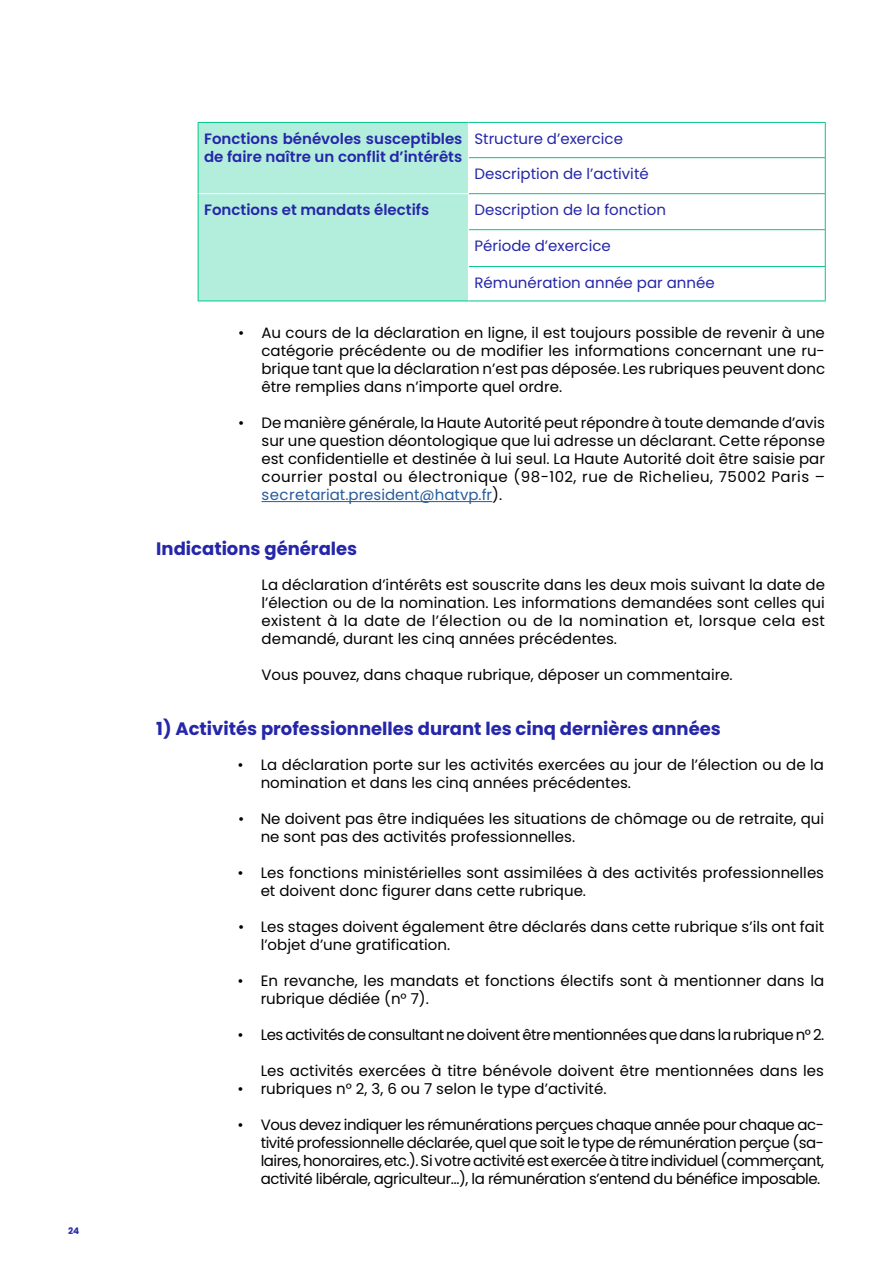
<style>
.page{position:relative;width:893px;height:1263px;background:#fff}
.page>*{position:absolute;margin:0;border:0;box-sizing:border-box;transform-origin:0 0}
.t1{font:700 18px "Poppins";color:#2526a9}
.t2{font:15px/18px "Poppins";color:#000}
.t3{font:15px "Poppins";color:#2526a9}
.t4{font:600 15px/18px "Poppins";color:#2526a9}
.t5{font:15px "Poppins";letter-spacing:-.03em;color:#000}
.t6{font:700 9px "Poppins";color:#2526a9}
.s1{color:#275b9b}
</style>
<div class="page">
<hr style="left:261px;top:501px;width:231px;height:1px;background:#275b9b">
<div style="left:199px;top:123px;width:269px;height:178px;background:#b3eedc"></div>
<hr style="left:198px;top:122px;width:270px;height:1px;background:#00c78b">
<hr style="left:198px;top:123px;width:1px;height:35px;background:#00c78b">
<hr style="left:198px;top:158px;width:1px;height:36px;background:#00c78b">
<hr style="left:468px;top:122px;width:358px;height:1px;background:#00c78b">
<hr style="left:825px;top:123px;width:1px;height:34px;background:#00c78b">
<hr style="left:469px;top:157px;width:357px;height:1px;background:#00c78b">
<hr style="left:825px;top:158px;width:1px;height:35px;background:#00c78b">
<hr style="left:469px;top:193px;width:357px;height:1px;background:#00c78b">
<hr style="left:825px;top:194px;width:1px;height:35px;background:#00c78b">
<hr style="left:469px;top:229px;width:357px;height:1px;background:#00c78b">
<hr style="left:825px;top:230px;width:1px;height:36px;background:#00c78b">
<hr style="left:469px;top:266px;width:357px;height:1px;background:#00c78b">
<hr style="left:825px;top:267px;width:1px;height:34px;background:#00c78b">
<hr style="left:468px;top:301px;width:358px;height:1px;background:#00c78b">
<hr style="left:198px;top:193px;width:271px;height:1px;background:#fff">
<hr style="left:198px;top:194px;width:1px;height:36px;background:#00c78b">
<hr style="left:198px;top:230px;width:1px;height:37px;background:#00c78b">
<hr style="left:198px;top:267px;width:1px;height:34px;background:#00c78b">
<hr style="left:198px;top:301px;width:270px;height:1px;background:#00c78b">
<p class="t6" style="left:68px;top:1225px;width:13px">24</p>
<p class="t4" style="left:204px;top:130px;width:260px">Fonctions bénévoles susceptibles de faire naître un conflit d’intérêts</p>
<p class="t3" style="left:474px;top:130px;width:150px">Structure d’exercice</p>
<p class="t3" style="left:474px;top:165px;width:176px">Description de l’activité</p>
<p class="t4" style="left:204px;top:201px;width:227px">Fonctions et mandats électifs</p>
<p class="t3" style="left:474px;top:201px;width:193px">Description de la fonction</p>
<p class="t3" style="left:474px;top:237px;width:138px">Période d’exercice</p>
<p class="t3" style="left:474px;top:274px;width:242px">Rémunération année par année</p>
<p class="t2" style="left:238px;top:324px;width:8px">•</p>
<p class="t2" style="left:238px;top:414px;width:8px">•</p>
<p class="t2" style="left:261px;top:324px;width:565px;text-align:justify">Au cours de la déclaration en ligne, il est toujours possible de revenir à une catégorie précédente ou de modifier les informations concernant une ru&shy;brique tant que la déclaration n’est pas déposée. Les rubriques peuvent donc être remplies dans n’importe quel ordre.</p>
<p class="t2" style="left:261px;top:414px;width:565px;text-align:justify">De manière générale, la Haute Autorité peut répondre à toute demande d’avis sur une question déontologique que lui adresse un déclarant. Cette réponse est confidentielle et destinée à lui seul. La Haute Autorité doit être saisie par courrier postal ou électronique (98-102, rue de Richelieu, 75002 Paris – <span class="s1">secretariat.president@hatvp.fr</span>).</p>
<p class="t1" style="left:156px;top:538px;width:203px">Indications générales</p>
<p class="t2" style="left:261px;top:576px;width:565px;text-align:justify">La déclaration d’intérêts est souscrite dans les deux mois suivant la date de l’élection ou de la nomination. Les informations demandées sont celles qui existent à la date de l’élection ou de la nomination et, lorsque cela est demandé, durant les cinq années précédentes.</p>
<p class="t2" style="left:261px;top:666px;width:473px">Vous pouvez, dans chaque rubrique, déposer un commentaire.</p>
<p class="t1" style="left:156px;top:719px;width:566px">1) Activités professionnelles durant les cinq dernières années</p>
<p class="t2" style="left:261px;top:756px;width:565px">La déclaration porte sur les activités exercées au jour de l’élection ou de la nomination et dans les cinq années précédentes.</p>
<p class="t2" style="left:261px;top:810px;width:565px">Ne doivent pas être indiquées les situations de chômage ou de retraite, qui ne sont pas des activités professionnelles.</p>
<p class="t2" style="left:261px;top:864px;width:565px">Les fonctions ministérielles sont assimilées à des activités professionnelles et doivent donc figurer dans cette rubrique.</p>
<p class="t2" style="left:261px;top:918px;width:565px">Les stages doivent également être déclarés dans cette rubrique s’ils ont fait l’objet d’une gratification.</p>
<p class="t2" style="left:261px;top:972px;width:565px">En revanche, les mandats et fonctions électifs sont à mentionner dans la rubrique dédiée (n° 7).</p>
<p class="t5" style="left:261px;top:1026px;width:565px">Les activités de consultant ne doivent être mentionnées que dans la rubrique n° 2.</p>
<p class="t2" style="left:261px;top:1062px;width:565px">Les activités exercées à titre bénévole doivent être mentionnées dans les rubriques n° 2, 3, 6 ou 7 selon le type d’activité.</p>
<p class="t2" style="left:261px;top:1116px;width:565px;text-align:justify">Vous devez indiquer les rémunérations perçues chaque année pour chaque ac&shy;tivité professionnelle déclarée, quel que soit le type de rémunération perçue (sa&shy;laires, honoraires, etc.). Si votre activité est exercée à titre individuel (commerçant, activité libérale, agriculteur…), la rémunération s’entend du bénéfice imposable.</p>
<p class="t2" style="left:237px;top:756px;width:8px">•</p>
<p class="t2" style="left:238px;top:810px;width:8px">•</p>
<p class="t2" style="left:237px;top:864px;width:8px">•</p>
<p class="t2" style="left:238px;top:918px;width:8px">•</p>
<p class="t2" style="left:237px;top:972px;width:8px">•</p>
<p class="t2" style="left:237px;top:1026px;width:8px">•</p>
<p class="t2" style="left:237px;top:1080px;width:8px">•</p>
<p class="t2" style="left:237px;top:1116px;width:8px">•</p>
</div>
